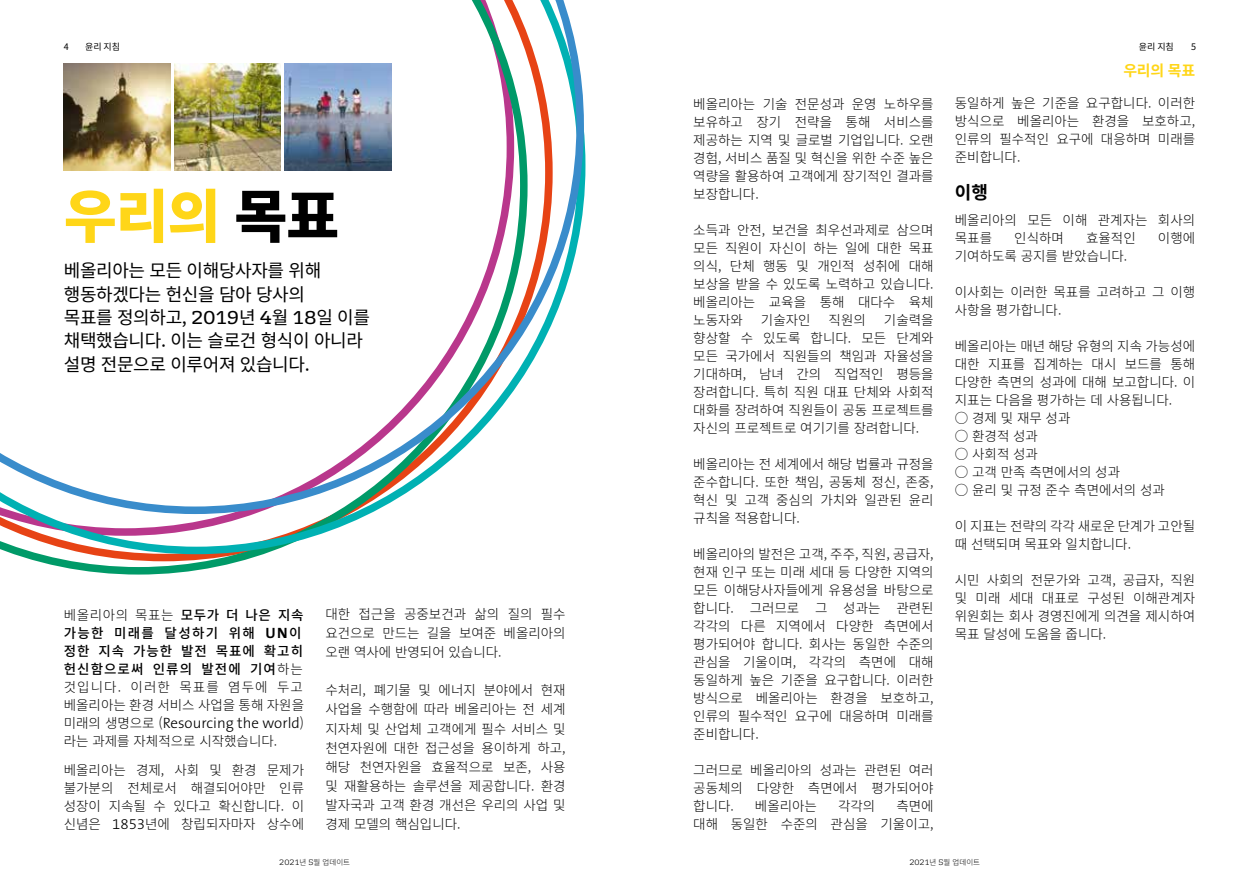
<style>
.page{position:relative;width:1259px;height:893px;background:#fff}
.page>*{position:absolute;margin:0;border:0;box-sizing:border-box;transform-origin:0 0}
.t1{font:900 57.6px "Noto Sans CJ Kkr";color:#ffd618}
.t2{font:18px/23.4px "Noto Sans CJ Kkr";letter-spacing:-.02em;color:#000}
.t3{font:700 18px "Noto Sans CJ Kkr";color:#000}
.t4{font:300 15px "The Sans B3";color:#000}
.t5{font:700 15px "Noto Sans CJ Kkr";color:#ffd618}
.t6{font:300 13.5px/18px "Noto Sans CJ Kkr";color:#000;text-align:justify}
.t7{font:500 13.5px/18px "Noto Sans CJ Kkr";letter-spacing:.075em;color:#000}
.t8{font:9px "Noto Sans CJ Kkr";color:#000}
.t9{font:300 7.5px "Noto Sans CJ Kkr";color:#000}
.s1{color:#000}
.s2{font-family:"FS Rufus"}
.s3{font-weight:300}
.s4{font-family:"The Sans B7";font-weight:700;font-size:15px}
.s5{font-family:"Noto Sans CJ Kkr";font-size:13.5px}
.s6{font-family:"The Sans B3";font-size:15px}
</style>
<div class="page">
<svg style="left:13px;top:554px;width:251px;height:21px"></svg>
<svg style="left:0;top:132px;width:585px;height:422px"></svg>
<svg style="left:0;top:0;width:584px;height:514px"></svg>
<img style="left:64px;top:64px;width:106px;height:106px">
<img style="left:174px;top:64px;width:107px;height:106px">
<img style="left:285px;top:64px;width:106px;height:106px">
<p class="t8" style="left:64px;top:41px;width:6px">4</p>
<p class="t8" style="left:85px;top:41px;width:37px">윤리 지침</p>
<p class="t8" style="left:1138px;top:41px;width:37px">윤리 지침</p>
<p class="t8" style="left:1191px;top:41px;width:6px">5</p>
<h1 class="t1" style="left:64px;top:184px;width:277px">우리의 <span class="s1">목표</span></h1>
<h2 class="t2" style="left:64px;top:259px;width:308px">베올리아는 모든 이해당사자를 위해 행동하겠다는 헌신을 담아 당사의<br>목표를 정의하고, <span class="s2">2019</span>년 <span class="s2">4</span>월 <span class="s2">18</span>일 이를 채택했습니다. 이는 슬로건 형식이 아니라 설명 전문으로 이루어져 있습니다.</h2>
<p class="t7" style="left:64px;top:606px;width:242px"><span class="s3">베올리아의 목표는</span> 모두가 더 나은 지속 가능한 미래를 달성하기 위해 <span class="s4">UN</span>이 정한 지속 가능한 발전 목표에 확고히 헌신함으로써 인류의 발전에 기여<span class="s3">하는 것입니다. 이러한 목표를 염두에 두고 베올리아는 환경 서비스 사업을 통해 자원을</span></p>
<p class="t4" style="left:64px;top:715px;width:242px"><span class="s5">미래의 생명으로 (</span>Resourcing the world<span class="s5">)</span></p>
<p class="t6" style="left:64px;top:726px;width:242px;line-height:29.5px">라는 과제를 자체적으로 시작했습니다. 베올리아는 경제, 사회 및 환경 문제가</p>
<p class="t6" style="left:64px;top:779px;width:242px">불가분의 전체로서 해결되어야만 인류 성장이 지속될 수 있다고 확신합니다. 이 신념은 <span class="s6">1853</span>년에 창립되자마자 상수에</p>
<p class="t6" style="left:325px;top:605px;width:242px;line-height:19.2px">대한 접근을 공중보건과 삶의 질의 필수 요건으로 만드는 길을 보여준 베올리아의 오랜 역사에 반영되어 있습니다.</p>
<p class="t6" style="left:325px;top:681px;width:242px;line-height:19.2px">수처리, 폐기물 및 에너지 분야에서 현재 사업을 수행함에 따라 베올리아는 전 세계 지자체 및 산업체 고객에게 필수 서비스 및 천연자원에 대한 접근성을 용이하게 하고, 해당 천연자원을 효율적으로 보존, 사용 및 재활용하는 솔루션을 제공합니다. 환경 발자국과 고객 환경 개선은 우리의 사업 및 경제 모델의 핵심입니다.</p>
<p class="t6" style="left:693px;top:95px;width:242px">베올리아는 기술 전문성과 운영 노하우를 보유하고 장기 전략을 통해 서비스를 제공하는 지역 및 글로벌 기업입니다. 오랜 경험, 서비스 품질 및 혁신을 위한 수준 높은 역량을 활용하여 고객에게 장기적인 결과를 보장합니다.</p>
<p class="t6" style="left:693px;top:221px;width:242px">소득과 안전, 보건을 최우선과제로 삼으며 모든 직원이 자신이 하는 일에 대한 목표 의식, 단체 행동 및 개인적 성취에 대해 보상을 받을 수 있도록 노력하고 있습니다. 베올리아는 교육을 통해 대다수 육체 노동자와</p>
<p class="t6" style="left:693px;top:311px;width:242px;text-indent:191px">기술력을 향상할 수 있도록 합니다. 모든 단계와 모든 국가에서 직원들의 책임과 자율성을 기대하며, 남녀 간의 직업적인 평등을 장려합니다. 특히 직원 대표 단체와 사회적 대화를 장려하여 직원들이 공동 프로젝트를 자신의 프로젝트로 여기기를 장려합니다.</p>
<p class="t6" style="left:693px;top:455px;width:242px">베올리아는 전 세계에서 해당 법률과 규정을 준수합니다. 또한 책임, 공동체 정신, 존중, 혁신 및 고객 중심의 가치와 일관된 윤리 규칙을 적용합니다.</p>
<p class="t6" style="left:693px;top:545px;width:242px">베올리아의 발전은 고객, 주주, 직원, 공급자, 현재 인구 또는 미래 세대 등 다양한 지역의 모든 이해당사자들에게 유용성을 바탕으로 합니다. 그러므로 그 성과는 관련된 각각의 다른 지역에서 다양한 측면에서 평가되어야 합니다. 회사는 동일한 수준의 관심을 기울이며, 각각의 측면에 대해 동일하게 높은 기준을 요구합니다. 이러한 방식으로 베올리아는 환경을 보호하고, 인류의 필수적인 요구에 대응하며 미래를 준비합니다.</p>
<p class="t6" style="left:693px;top:761px;width:242px">그러므로 베올리아의 성과는 관련된 여러 공동체의 다양한 측면에서 평가되어야 합니다.</p>
<p class="t6" style="left:761px;top:311px;width:51px">기술자인</p>
<p class="t6" style="left:828px;top:311px;width:39px">직원의</p>
<p class="t6" style="left:693px;top:797px;width:242px;text-align:right">측면에<br>대해 동일한 수준의 관심을 기울이고,</p>
<p class="t6" style="left:755px;top:797px;width:64px">베올리아는</p>
<p class="t6" style="left:838px;top:797px;width:39px">각각의</p>
<p class="t5" style="left:1123px;top:62px;width:73px">우리의 목표</p>
<p class="t6" style="left:955px;top:95px;width:242px">동일하게 높은 기준을 요구합니다. 이러한 방식으로 베올리아는 환경을 보호하고, 인류의 필수적인 요구에 대응하며 미래를 준비합니다.</p>
<h2 class="t3" style="left:955px;top:182px;width:35px">이행</h2>
<p class="t6" style="left:955px;top:211px;width:242px">베올리아의 모든 이해 관계자는 회사의 목표를</p>
<p class="t6" style="left:1014px;top:229px;width:51px">인식하며</p>
<p class="t6" style="left:1086px;top:229px;width:51px">효율적인</p>
<p class="t6" style="left:1158px;top:229px;width:39px">이행에</p>
<p class="t6" style="left:955px;top:247px;width:174px">기여하도록 공지를 받았습니다.</p>
<p class="t6" style="left:955px;top:283px;width:242px">이사회는 이러한 목표를 고려하고 그 이행 사항을 평가합니다.</p>
<p class="t6" style="left:955px;top:337px;width:242px">베올리아는 매년 해당 유형의 지속 가능성에 대한 지표를 집계하는 대시 보드를 통해 다양한 측면의 성과에 대해 보고합니다. 이 지표는 다음을 평가하는 데 사용됩니다.</p>
<p class="t6" style="left:955px;top:409px;width:117px">○ 경제 및 재무 성과</p>
<p class="t6" style="left:955px;top:427px;width:85px">○ 환경적 성과</p>
<p class="t6" style="left:955px;top:445px;width:85px">○ 사회적 성과</p>
<p class="t6" style="left:955px;top:463px;width:167px">○ 고객 만족 측면에서의 성과</p>
<p class="t6" style="left:955px;top:481px;width:212px">○ 윤리 및 규정 준수 측면에서의 성과</p>
<p class="t6" style="left:955px;top:517px;width:242px">이 지표는 전략의 각각 새로운 단계가 고안될 때 선택되며 목표와 일치합니다.</p>
<p class="t6" style="left:955px;top:571px;width:242px">시민 사회의 전문가와 고객, 공급자, 직원 및 미래 세대 대표로 구성된 이해관계자 위원회는 회사 경영진에게 의견을 제시하여 목표 달성에 도움을 줍니다.</p>
<p class="t9" style="left:279px;top:858px;width:72px"><span class="s2">2021</span>년 <span class="s2">5</span>월 업데이트</p>
<p class="t9" style="left:909px;top:858px;width:72px"><span class="s2">2021</span>년 <span class="s2">5</span>월 업데이트</p>
</div>
